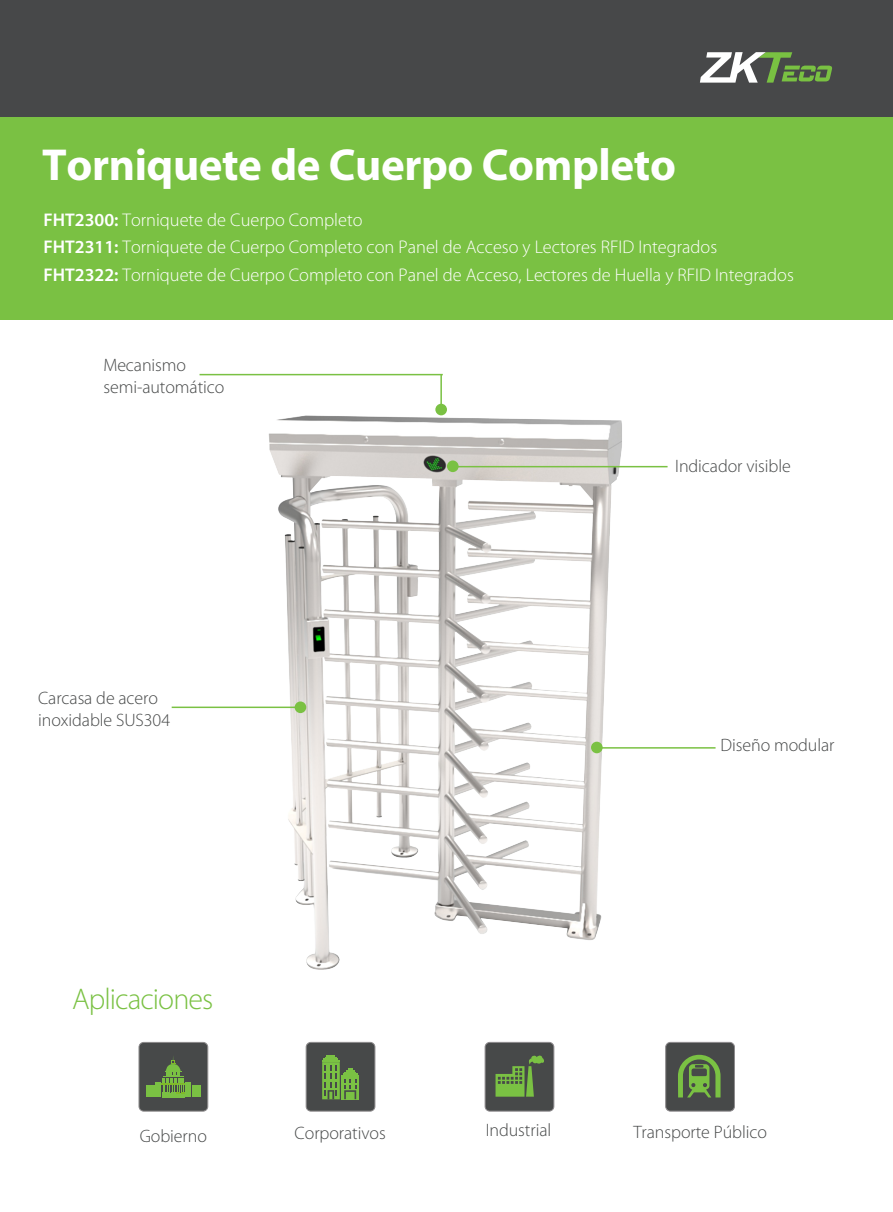
<style>
.page{position:relative;width:893px;height:1212px;background:#fff}
.page>*{position:absolute;margin:0;border:0;box-sizing:border-box;transform-origin:0 0}
.t1{font:700 45px "Myriad Pro";letter-spacing:-.01em;color:#fff}
.t2{font:300 30px "Myriad Pro";letter-spacing:-.03em;color:#7ac143}
.t3{font:300 18.45px/27.6px "Myriad Pro";color:#fff}
.t4{font:300 18px/21.6px "Myriad Pro";letter-spacing:-.005em;color:#474949}
.s1{font-weight:600}
</style>
<div class="page">
<div style="left:0;top:116px;width:893px;height:203px;background:#7ac143"></div>
<div style="left:0;top:0;width:893px;height:116px;background:#474849"></div>
<svg style="left:700px;top:52px;width:132px;height:31px"></svg>
<img style="left:141px;top:373px;width:579px;height:679px">
<hr style="left:200px;top:374px;width:243px;height:1px;background:#7ac143">
<hr style="left:440px;top:374px;width:2px;height:31px;background:#7ac143">
<div style="left:435px;top:404px;width:12px;height:11px;background:#7ac143;border-radius:50%"></div>
<hr style="left:452px;top:466px;width:216px;height:1px;background:#7ac143">
<div style="left:447px;top:460px;width:12px;height:12px;background:#7ac143;border-radius:50%"></div>
<hr style="left:172px;top:706px;width:131px;height:2px;background:#7ac143">
<div style="left:295px;top:701px;width:11px;height:12px;background:#7ac143;border-radius:50%"></div>
<hr style="left:596px;top:747px;width:120px;height:2px;background:#7ac143">
<div style="left:591px;top:742px;width:12px;height:11px;background:#7ac143;border-radius:50%"></div>
<div style="left:139px;top:1042px;width:69px;height:69px;background:#474949;border-radius:5px"></div>
<div style="left:139px;top:1042px;width:69px;height:69px;border:1px solid #8c8a8b;border-radius:5px"></div>
<div style="left:146px;top:1085px;width:9px;height:12px;background:#7ac143"></div>
<div style="left:156px;top:1082px;width:5px;height:15px;background:#7ac143"></div>
<div style="left:192px;top:1085px;width:8px;height:11px;background:#7ac143"></div>
<div style="left:185px;top:1082px;width:6px;height:15px;background:#7ac143"></div>
<div style="left:162px;top:1093px;width:23px;height:5px;background:#7ac143"></div>
<svg style="left:162px;top:1056px;width:23px;height:37px"></svg>
<div style="left:485px;top:1042px;width:69px;height:69px;background:#474949;border-radius:5px"></div>
<div style="left:485px;top:1042px;width:69px;height:69px;border:1px solid #8d8a8d;border-radius:5px"></div>
<svg style="left:496px;top:1055px;width:48px;height:42px"></svg>
<div style="left:666px;top:1042px;width:68px;height:69px;background:#474949;border-radius:5px"></div>
<div style="left:665px;top:1042px;width:70px;height:69px;border:1px solid #8d8a8d;border-radius:5px"></div>
<svg style="left:678px;top:1055px;width:42px;height:42px"></svg>
<div style="left:306px;top:1042px;width:69px;height:69px;background:#474949;border-radius:5px"></div>
<div style="left:306px;top:1042px;width:69px;height:69px;border:1px solid #8c8a8b;border-radius:5px"></div>
<svg style="left:322px;top:1056px;width:37px;height:43px"></svg>
<h1 class="t1" style="left:42px;top:136px;width:635px">Torniquete de Cuerpo Completo</h1>
<p class="t3" style="left:43px;top:206px;width:752px"><span class="s1">FHT2300:</span> Torniquete de Cuerpo Completo<br><span class="s1">FHT2311:</span> Torniquete de Cuerpo Completo con Panel de Acceso y Lectores RFID Integrados<br><span class="s1">FHT2322:</span> Torniquete de Cuerpo Completo con Panel de Acceso, Lectores de Huella y RFID Integrados</p>
<p class="t4" style="left:103px;top:355px;width:123px">Mecanismo semi-automático</p>
<p class="t4" style="left:38px;top:687px;width:134px">Carcasa de acero inoxidable SUS304</p>
<h2 class="t2" style="left:72px;top:983px;width:143px">Aplicaciones</h2>
<p class="t4" style="left:675px;top:455px;width:117px">Indicador visible</p>
<p class="t4" style="left:720px;top:735px;width:116px">Diseño modular</p>
<p class="t4" style="left:140px;top:1125px;width:69px">Gobierno</p>
<p class="t4" style="left:295px;top:1122px;width:93px">Corporativos</p>
<p class="t4" style="left:486px;top:1119px;width:67px">Industrial</p>
<p class="t4" style="left:633px;top:1121px;width:135px">Transporte Público</p>
</div>
